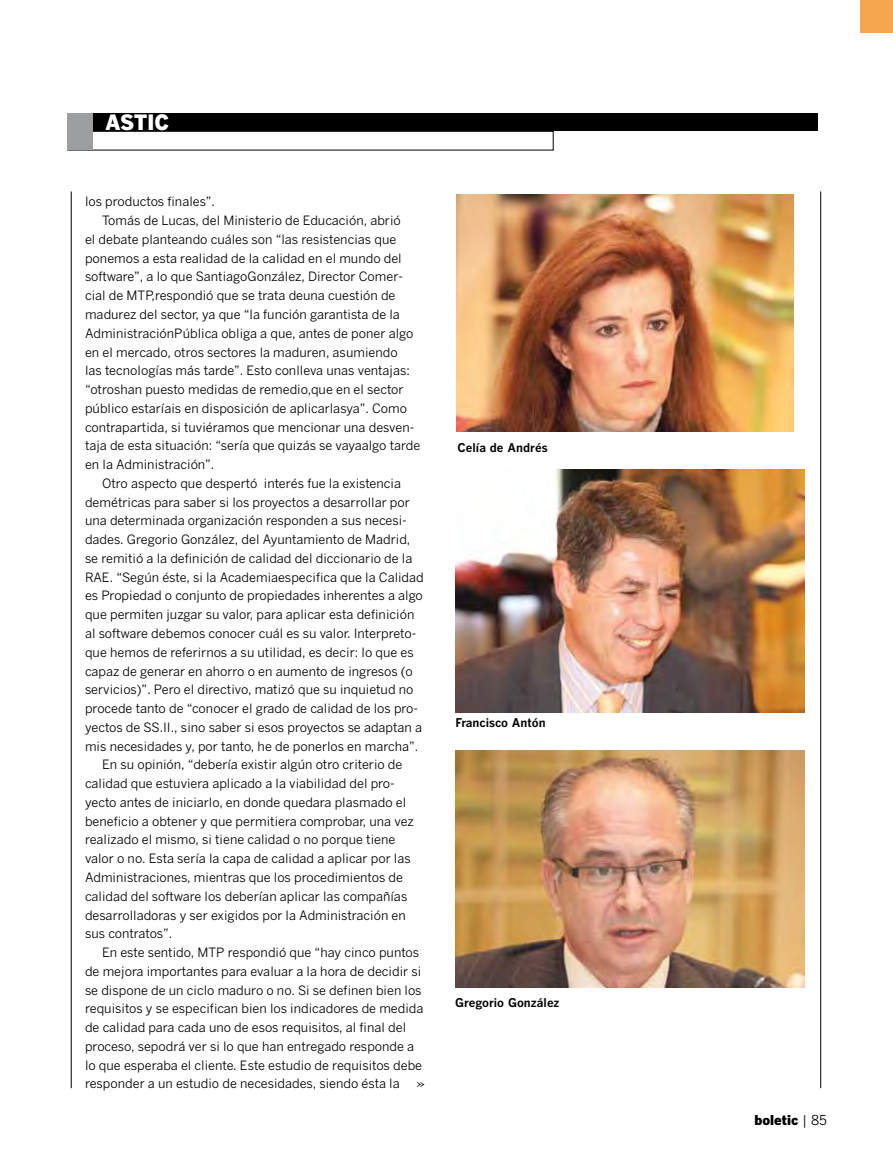
<style>
.page{position:relative;width:893px;height:1170px;background:#fff}
.page>*{position:absolute;margin:0;border:0;box-sizing:border-box;transform-origin:0 0}
.t1{font:900 21px "Benton Gothic";color:#fff}
.t2{font:15px "Janson Text LT Std";color:#000}
.t3{font:900 13.5px "Benton Gothic";color:#000}
.t4{font:12.75px "Benton Gothic";color:#000}
.t5{font:700 12px "Benton Gothic";color:#000}
.s1{font-weight:400}
</style>
<div class="page">
<hr style="left:71px;top:191px;width:1px;height:897px;background:#000">
<hr style="left:820px;top:191px;width:1px;height:897px;background:#000">
<div style="left:68px;top:131px;width:485px;height:19px;border:1px solid #000"></div>
<div style="left:67px;top:113px;width:750px;height:18px;background:#000"></div>
<div style="left:67px;top:113px;width:26px;height:37px;background:#9c9e9f"></div>
<div style="left:860px;top:0;width:33px;height:33px;background:#f5a74f"></div>
<img style="left:457px;top:195px;width:337px;height:236px">
<img style="left:455px;top:469px;width:349px;height:243px">
<img style="left:455px;top:750px;width:349px;height:237px">
<h1 class="t1" style="left:105px;top:109px;width:54px">ASTIC</h1>
<p class="t4" style="left:85px;top:194px;width:131px">los productos finales”.</p>
<p class="t4" style="left:102px;top:213px;width:300px">Tomás de Lucas, del Ministerio de Educación, abrió</p>
<p class="t4" style="left:85px;top:232px;width:313px">el debate planteando cuáles son “las resistencias que</p>
<p class="t4" style="left:85px;top:250px;width:318px">ponemos a esta realidad de la calidad en el mundo del</p>
<p class="t4" style="left:85px;top:269px;width:320px">software”, a lo que SantiagoGonzález, Director Comer-</p>
<p class="t4" style="left:85px;top:288px;width:312px">cial de MTP,respondió que se trata deuna cuestión de</p>
<p class="t4" style="left:85px;top:307px;width:316px">madurez del sector, ya que “la función garantista de la</p>
<p class="t4" style="left:85px;top:325px;width:330px">AdministraciónPública obliga a que, antes de poner algo</p>
<p class="t4" style="left:85px;top:344px;width:314px">en el mercado, otros sectores la maduren, asumiendo</p>
<p class="t4" style="left:85px;top:363px;width:326px">las tecnologías más tarde”. Esto conlleva unas ventajas:</p>
<p class="t4" style="left:85px;top:382px;width:320px">“otroshan puesto medidas de remedio,que en el sector</p>
<p class="t4" style="left:85px;top:400px;width:324px">público estaríais en disposición de aplicarlasya”. Como</p>
<p class="t4" style="left:85px;top:419px;width:331px">contrapartida, si tuviéramos que mencionar una desven-</p>
<p class="t4" style="left:85px;top:438px;width:337px">taja de esta situación: “sería que quizás se vayaalgo tarde</p>
<p class="t4" style="left:85px;top:457px;width:131px">en la Administración”.</p>
<p class="t4" style="left:102px;top:475px;width:301px">Otro aspecto que despertó interés fue la existencia</p>
<p class="t4" style="left:85px;top:494px;width:326px">demétricas para saber si los proyectos a desarrollar por</p>
<p class="t4" style="left:85px;top:513px;width:323px">una determinada organización responden a sus necesi-</p>
<p class="t4" style="left:85px;top:532px;width:327px">dades. Gregorio González, del Ayuntamiento de Madrid,</p>
<p class="t4" style="left:85px;top:550px;width:329px">se remitió a la definición de calidad del diccionario de la</p>
<p class="t4" style="left:85px;top:569px;width:340px">RAE. “Según éste, si la Academiaespecifica que la Calidad</p>
<p class="t4" style="left:85px;top:588px;width:339px">es Propiedad o conjunto de propiedades inherentes a algo</p>
<p class="t4" style="left:85px;top:607px;width:331px">que permiten juzgar su valor, para aplicar esta definición</p>
<p class="t4" style="left:85px;top:625px;width:333px">al software debemos conocer cuál es su valor. Interpreto-</p>
<p class="t4" style="left:85px;top:644px;width:330px">que hemos de referirnos a su utilidad, es decir: lo que es</p>
<p class="t4" style="left:85px;top:663px;width:329px">capaz de generar en ahorro o en aumento de ingresos (o</p>
<p class="t4" style="left:85px;top:682px;width:330px">servicios)”. Pero el directivo, matizó que su inquietud no</p>
<p class="t4" style="left:85px;top:700px;width:335px">procede tanto de “conocer el grado de calidad de los pro-</p>
<p class="t4" style="left:85px;top:719px;width:339px">yectos de SS.II., sino saber si esos proyectos se adaptan a</p>
<p class="t4" style="left:85px;top:738px;width:335px">mis necesidades y, por tanto, he de ponerlos en marcha”.</p>
<p class="t4" style="left:102px;top:757px;width:302px">En su opinión, “debería existir algún otro criterio de</p>
<p class="t4" style="left:85px;top:775px;width:311px">calidad que estuviera aplicado a la viabilidad del pro-</p>
<p class="t4" style="left:85px;top:794px;width:323px">yecto antes de iniciarlo, en donde quedara plasmado el</p>
<p class="t4" style="left:85px;top:813px;width:330px">beneficio a obtener y que permitiera comprobar, una vez</p>
<p class="t4" style="left:85px;top:832px;width:312px">realizado el mismo, si tiene calidad o no porque tiene</p>
<p class="t4" style="left:85px;top:850px;width:327px">valor o no. Esta sería la capa de calidad a aplicar por las</p>
<p class="t4" style="left:85px;top:869px;width:319px">Administraciones, mientras que los procedimientos de</p>
<p class="t4" style="left:85px;top:888px;width:324px">calidad del software los deberían aplicar las compañías</p>
<p class="t4" style="left:85px;top:907px;width:322px">desarrolladoras y ser exigidos por la Administración en</p>
<p class="t4" style="left:85px;top:925px;width:89px">sus contratos”.</p>
<p class="t4" style="left:102px;top:944px;width:319px">En este sentido, MTP respondió que “hay cinco puntos</p>
<p class="t4" style="left:85px;top:963px;width:338px">de mejora importantes para evaluar a la hora de decidir si</p>
<p class="t4" style="left:85px;top:982px;width:338px">se dispone de un ciclo maduro o no. Si se definen bien los</p>
<p class="t4" style="left:85px;top:1000px;width:340px">requisitos y se especifican bien los indicadores de medida</p>
<p class="t4" style="left:85px;top:1019px;width:323px">de calidad para cada uno de esos requisitos, al final del</p>
<p class="t4" style="left:85px;top:1038px;width:331px">proceso, sepodrá ver si lo que han entregado responde a</p>
<p class="t4" style="left:85px;top:1057px;width:339px">lo que esperaba el cliente. Este estudio de requisitos debe</p>
<p class="t4" style="left:85px;top:1075px;width:316px">responder a un estudio de necesidades, siendo ésta la</p>
<p class="t2" style="left:416px;top:1073px;width:10px">»</p>
<p class="t5" style="left:458px;top:440px;width:92px">Celía de Andrés</p>
<p class="t5" style="left:455px;top:714px;width:92px">Francisco Antón</p>
<p class="t5" style="left:455px;top:994px;width:106px">Gregorio González</p>
<p class="t3" style="left:754px;top:1111px;width:74px">boletic <span class="s1">| 85</span></p>
</div>
